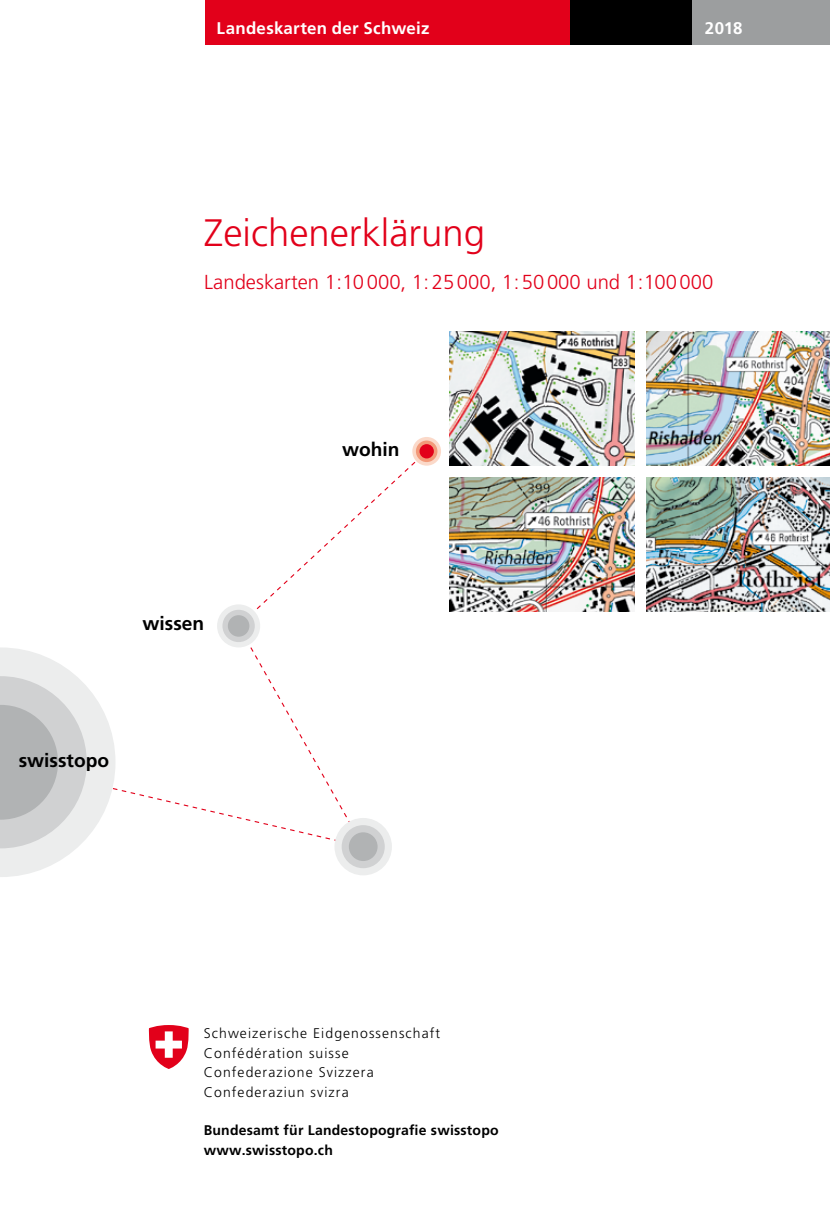
<style>
.page{position:relative;width:830px;height:1212px;background:#fff}
.page>*{position:absolute;margin:0;border:0;box-sizing:border-box;transform-origin:0 0}
.t1{font:300 38.25px "Frutiger LT Pro";color:#e2001a}
.t2{font:300 20.25px "Frutiger LT Pro";color:#e2001a}
.t3{font:700 19.12px "Frutiger LT Pro";color:#000}
.t4{font:700 16.88px "Frutiger LT Pro";letter-spacing:.015em;color:#fff}
.t5{font:300 13.95px/19.3px "Frutiger LT Pro";letter-spacing:.075em;color:#000}
.t6{font:700 13.95px/19.3px "Frutiger LT Pro";letter-spacing:.015em;color:#000}
</style>
<div class="page">
<div style="left:205px;top:0;width:365px;height:45px;background:#e2001a"></div>
<svg style="left:148px;top:1025px;width:41px;height:44px"></svg>
<div style="left:570px;top:0;width:127px;height:45px;background:#000"></div>
<div style="left:691px;top:0;width:138px;height:45px;background:#9c9e9f"></div>
<svg style="left:0;top:461px;width:416px;height:416px"></svg>
<div style="left:334px;top:818px;width:58px;height:57px;background:#eceded;border-radius:50%"></div>
<div style="left:341px;top:825px;width:43px;height:43px;background:#d0d1d2;border-radius:50%"></div>
<div style="left:348px;top:832px;width:29px;height:29px;background:#b1b3b4;border-radius:50%"></div>
<div style="left:217px;top:604px;width:43px;height:43px;background:#eceded;border-radius:50%"></div>
<div style="left:222px;top:610px;width:33px;height:32px;background:#d0d1d2;border-radius:50%"></div>
<div style="left:228px;top:615px;width:21px;height:22px;background:#b1b3b4;border-radius:50%"></div>
<svg style="left:412px;top:437px;width:29px;height:29px"></svg>
<svg style="left:415px;top:440px;width:22px;height:22px"></svg>
<div style="left:419px;top:444px;width:14px;height:14px;background:#e2001a;border-radius:50%"></div>
<img style="left:449px;top:332px;width:185px;height:134px">
<img style="left:646px;top:332px;width:183px;height:134px">
<img style="left:449px;top:478px;width:185px;height:134px">
<img style="left:646px;top:478px;width:183px;height:134px">
<p class="t4" style="left:216px;top:18px;width:214px">Landeskarten der Schweiz</p>
<p class="t4" style="left:704px;top:18px;width:39px">2018</p>
<h1 class="t1" style="left:204px;top:210px;width:282px">Zeichenerklärung</h1>
<h2 class="t2" style="left:204px;top:270px;width:510px">Landeskarten 1:10000, 1:25000, 1:50000 und 1:100000</h2>
<h3 class="t3" style="left:342px;top:438px;width:59px">wohin</h3>
<h3 class="t3" style="left:142px;top:612px;width:63px">wissen</h3>
<h3 class="t3" style="left:19px;top:749px;width:92px">swisstopo</h3>
<p class="t5" style="left:204px;top:1024px;width:238px">Schweizerische Eidgenossenschaft<br>Confédération suisse<br>Confederazione Svizzera<br>Confederaziun svizra</p>
<p class="t6" style="left:204px;top:1121px;width:296px">Bundesamt für Landestopografie swisstopo www.swisstopo.ch</p>
</div>
